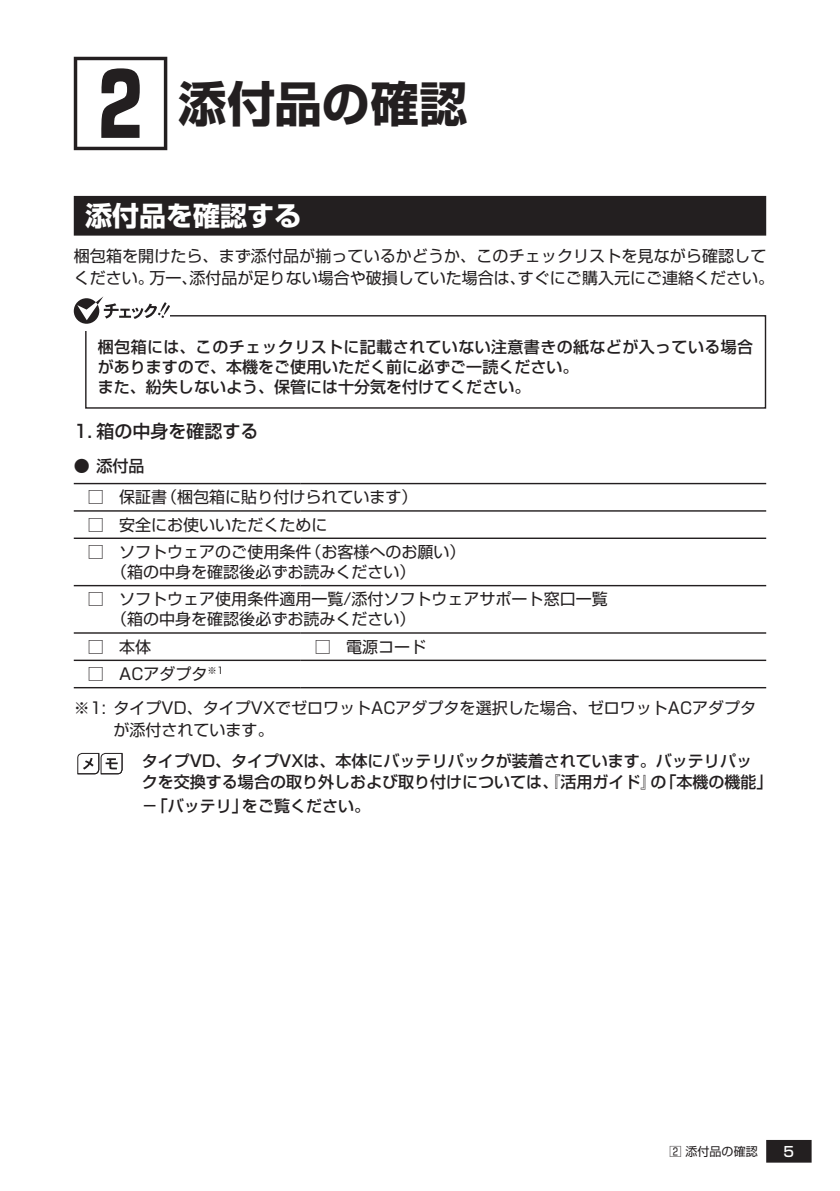
<style>
.page{position:relative;width:840px;height:1191px;background:#fff}
.page>*{position:absolute;margin:0;border:0;box-sizing:border-box;transform-origin:0 0}
.t1{font:700 48px "Shin Go Pro";letter-spacing:.015em;color:#231f20}
.t2{font:700 27px "Shin Go Pro";color:#fff}
.t3{font:500 18px "Shin Go Pro";color:#231f20}
.t4{font:16px/20px "Shin Go Pro";color:#231f20}
.t5{font:500 16px/20px "Shin Go Pro";color:#231f20}
.t6{font:500 14px "Shin Go Pro";color:#fff}
.t7{font:12px "Shin Go Pro";color:#231f20}
.s1{font-size:102px}
</style>
<div class="page">
<div style="left:765px;top:1140px;width:46px;height:22px;background:#231f20"></div>
<div style="left:74px;top:196px;width:691px;height:40px;background:#231f20"></div>
<div style="left:85px;top:315px;width:680px;height:94px;border:1px solid #231f20"></div>
<div style="left:74px;top:304px;width:96px;height:27px;background:#fff"></div>
<svg style="left:74px;top:296px;width:96px;height:28px"></svg>
<hr style="left:74px;top:483px;width:226px;height:1px;background:#231f20">
<hr style="left:300px;top:483px;width:465px;height:1px;background:#231f20">
<hr style="left:74px;top:510px;width:226px;height:1px;background:#231f20">
<hr style="left:300px;top:510px;width:465px;height:1px;background:#231f20">
<hr style="left:74px;top:537px;width:226px;height:2px;background:#231f20">
<hr style="left:300px;top:537px;width:465px;height:2px;background:#231f20">
<hr style="left:74px;top:585px;width:226px;height:1px;background:#231f20">
<hr style="left:300px;top:585px;width:465px;height:1px;background:#231f20">
<hr style="left:74px;top:632px;width:226px;height:1px;background:#231f20">
<hr style="left:300px;top:632px;width:465px;height:1px;background:#231f20">
<hr style="left:74px;top:659px;width:226px;height:2px;background:#231f20">
<hr style="left:300px;top:659px;width:465px;height:2px;background:#231f20">
<hr style="left:74px;top:687px;width:226px;height:1px;background:#231f20">
<hr style="left:300px;top:687px;width:465px;height:1px;background:#231f20">
<svg style="left:77px;top:752px;width:46px;height:23px"></svg>
<h1 class="t1" style="left:69px;top:65px;width:399px"><span class="s1">2</span> 添付品の確認</h1>
<h2 class="t2" style="left:85px;top:194px;width:217px">添付品を確認する</h2>
<p class="t4" style="left:74px;top:243px;width:701px;line-height:22px">梱包箱を開けたら、まず添付品が揃っているかどうか、このチェックリストを見ながら確認してください。万一、添付品が足りない場合や破損していた場合は、すぐにご購入元にご連絡ください。</p>
<p class="t5" style="left:98px;top:335px;width:656px">梱包箱には、このチェックリストに記載されていない注意書きの紙などが入っている場合がありますので、本機をご使用いただく前に必ずご一読ください。<br>また、紛失しないよう、保管には十分気を付けてください。</p>
<p class="t3" style="left:74px;top:416px;width:186px">1. 箱の中身を確認する</p>
<p class="t5" style="left:74px;top:454px;width:72px">● 添付品</p>
<p class="t4" style="left:88px;top:485px;width:331px">□ 保証書（梱包箱に貼り付けられています）</p>
<p class="t4" style="left:88px;top:512px;width:241px">□ 安全にお使いいただくために</p>
<p class="t4" style="left:111px;top:540px;width:356px;text-indent:-23px">□ ソフトウェアのご使用条件（お客様へのお願い）（箱の中身を確認後必ずお読みください）</p>
<p class="t4" style="left:111px;top:587px;width:497px;text-indent:-23px">□ ソフトウェア使用条件適用一覧/添付ソフトウェアサポート窓口一覧（箱の中身を確認後必ずお読みください）</p>
<p class="t4" style="left:88px;top:635px;width:65px">□ 本体</p>
<p class="t4" style="left:315px;top:635px;width:113px">□ 電源コード</p>
<p class="t4" style="left:74px;top:655px;width:683px;line-height:33.6px;text-indent:14px">□ ACアダプタ<sup>※1<br></sup>※1: タイプVD、タイプVXでゼロワットACアダプタを選択した場合、ゼロワットACアダプタ</p>
<p class="t4" style="left:113px;top:718px;width:161px">が添付されています。</p>
<p class="t5" style="left:142px;top:748px;width:631px;line-height:20.6px">タイプVD、タイプVXは、本体にバッテリパックが装着されています。バッテリパッ<br>クを交換する場合の取り外しおよび取り付けについては、『活用ガイド』の「本機の機能」</p>
<p class="t5" style="left:142px;top:793px;width:229px">－「バッテリ」をご覧ください。</p>
<p class="t7" style="left:669px;top:1141px;width:89px">2 添付品の確認</p>
<p class="t6" style="left:783px;top:1140px;width:12px">5</p>
</div>
